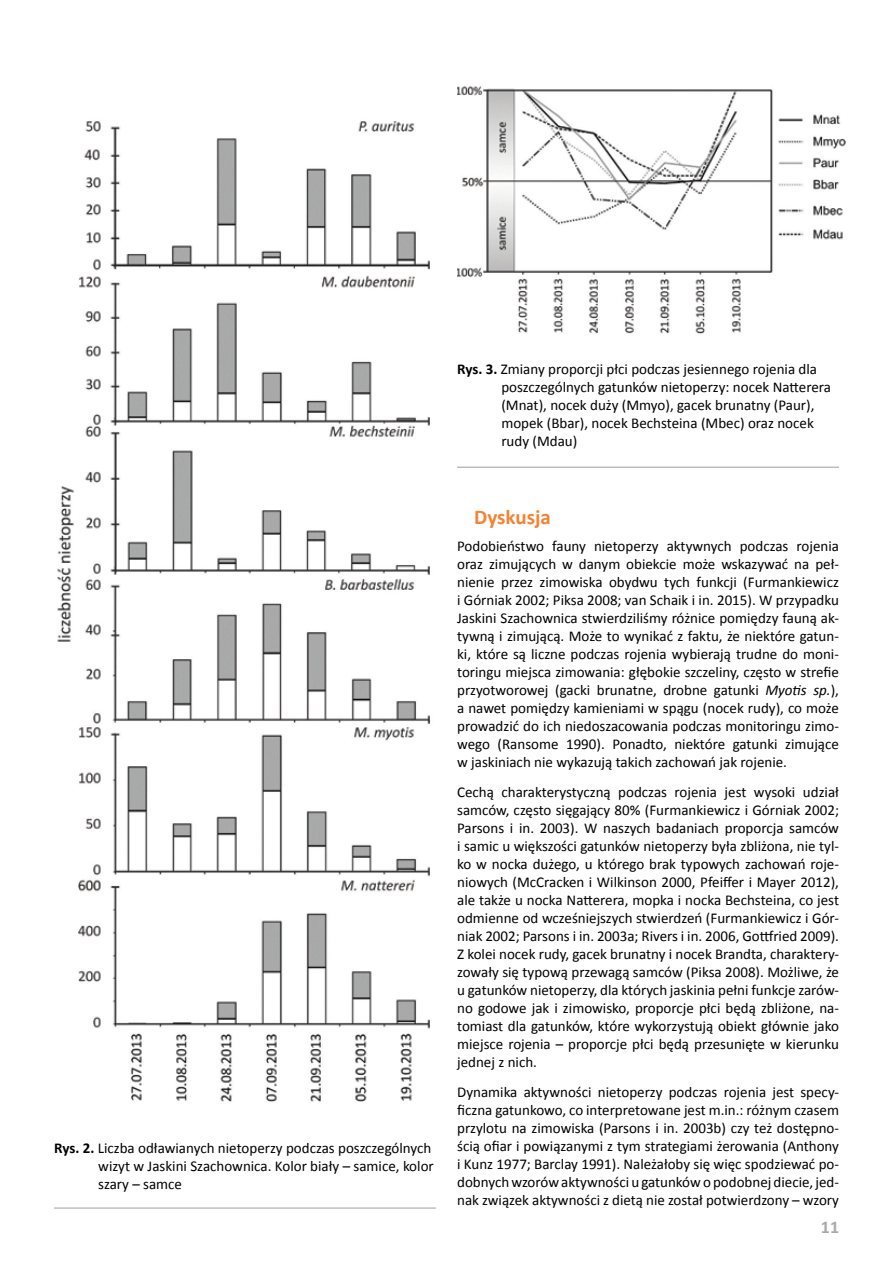
<style>
.page{position:relative;width:893px;height:1263px;background:#fff}
.page>*{position:absolute;margin:0;border:0;box-sizing:border-box;transform-origin:0 0}
.t1{font:700 21px "Calibri";color:#f58232}
.t2{font:700 18px "Calibri";color:#a7a9ac}
.t3{font:15px/18px "Calibri";color:#000;text-align:justify}
.s1{font-weight:700}
.s2{font-style:italic}
</style>
<div class="page">
<img style="left:457px;top:86px;width:389px;height:248px">
<img style="left:57px;top:121px;width:374px;height:981px">
<hr style="left:54px;top:1207px;width:382px;height:1px;background:#a7a9ac">
<hr style="left:457px;top:467px;width:382px;height:1px;background:#a7a9ac">
<p class="t3" style="left:501px;top:360px;width:331px;text-align:left;text-indent:-44px"><span class="s1">Rys. 3.</span> Zmiany proporcji płci podczas jesiennego rojenia dla poszczególnych gatunków nietoperzy: nocek Natterera (Mnat), nocek duży (Mmyo), gacek brunatny (Paur), mopek (Bbar), nocek Bechsteina (Mbec) oraz nocek rudy (Mdau)</p>
<p class="t3" style="left:98px;top:1139px;width:337px;text-align:left;text-indent:-44px"><span class="s1">Rys. 2.</span> Liczba odławianych nietoperzy podczas poszczególnych wizyt w Jaskini Szachownica. Kolor biały – samice, kolor szary – samce</p>
<h1 class="t1" style="left:474px;top:504px;width:78px">Dyskusja</h1>
<p class="t3" style="left:457px;top:537px;width:383px">Podobieństwo fauny nietoperzy aktywnych podczas rojenia oraz zimujących w danym obiekcie może wskazywać na peł&shy;nienie przez zimowiska obydwu tych funkcji (Furmankiewicz i Górniak 2002; Piksa 2008; van Schaik i in. 2015). W przypadku Jaskini Szachownica stwierdziliśmy różnice pomiędzy fauną ak&shy;tywną i zimującą. Może to wynikać z faktu, że niektóre gatun&shy;ki, które są liczne podczas rojenia wybierają trudne do moni&shy;toringu miejsca zimowania: głębokie szczeliny, często w strefie przyotworowej (gacki brunatne, drobne gatunki <span class="s2">Myotis sp.</span>), a nawet pomiędzy kamieniami w spągu (nocek rudy), co może prowadzić do ich niedoszacowania podczas monitoringu zimo&shy;wego (Ransome 1990). Ponadto, niektóre gatunki zimujące w jaskiniach nie wykazują takich zachowań jak rojenie.</p>
<p class="t3" style="left:457px;top:783px;width:383px">Cechą charakterystyczną podczas rojenia jest wysoki udział samców, często sięgający 80% (Furmankiewicz i Górniak 2002; Parsons i in. 2003). W naszych badaniach proporcja samców i samic u większości gatunków nietoperzy była zbliżona, nie tyl&shy;ko w nocka dużego, u którego brak typowych zachowań roje&shy;niowych (McCracken i Wilkinson 2000, Pfeiffer i Mayer 2012), ale także u nocka Natterera, mopka i nocka Bechsteina, co jest odmienne od wcześniejszych stwierdzeń (Furmankiewicz i Gór&shy;niak 2002; Parsons i in. 2003a; Rivers i in. 2006, Gottfried 2009).<br>Z kolei nocek rudy, gacek brunatny i nocek Brandta, charaktery&shy;zowały się typową przewagą samców (Piksa 2008). Możliwe, że u gatunków nietoperzy, dla których jaskinia pełni funkcje zarów&shy;no godowe jak i zimowisko, proporcje płci będą zbliżone, na&shy;tomiast dla gatunków, które wykorzystują obiekt głównie jako miejsce rojenia – proporcje płci będą przesunięte w kierunku jednej z nich.</p>
<p class="t3" style="left:457px;top:1083px;width:383px">Dynamika aktywności nietoperzy podczas rojenia jest specy&shy;ficzna gatunkowo, co interpretowane jest m.in.: różnym czasem przylotu na zimowiska (Parsons i in. 2003b) czy też dostępno&shy;ścią ofiar i powiązanymi z tym strategiami żerowania (Anthony i Kunz 1977; Barclay 1991). Należałoby się więc spodziewać po&shy;dobnych wzorów aktywności u gatunków o podobnej diecie, jed&shy;nak związek aktywności z dietą nie został potwierdzony – wzory</p>
<p class="t2" style="left:821px;top:1216px;width:20px">11</p>
</div>
